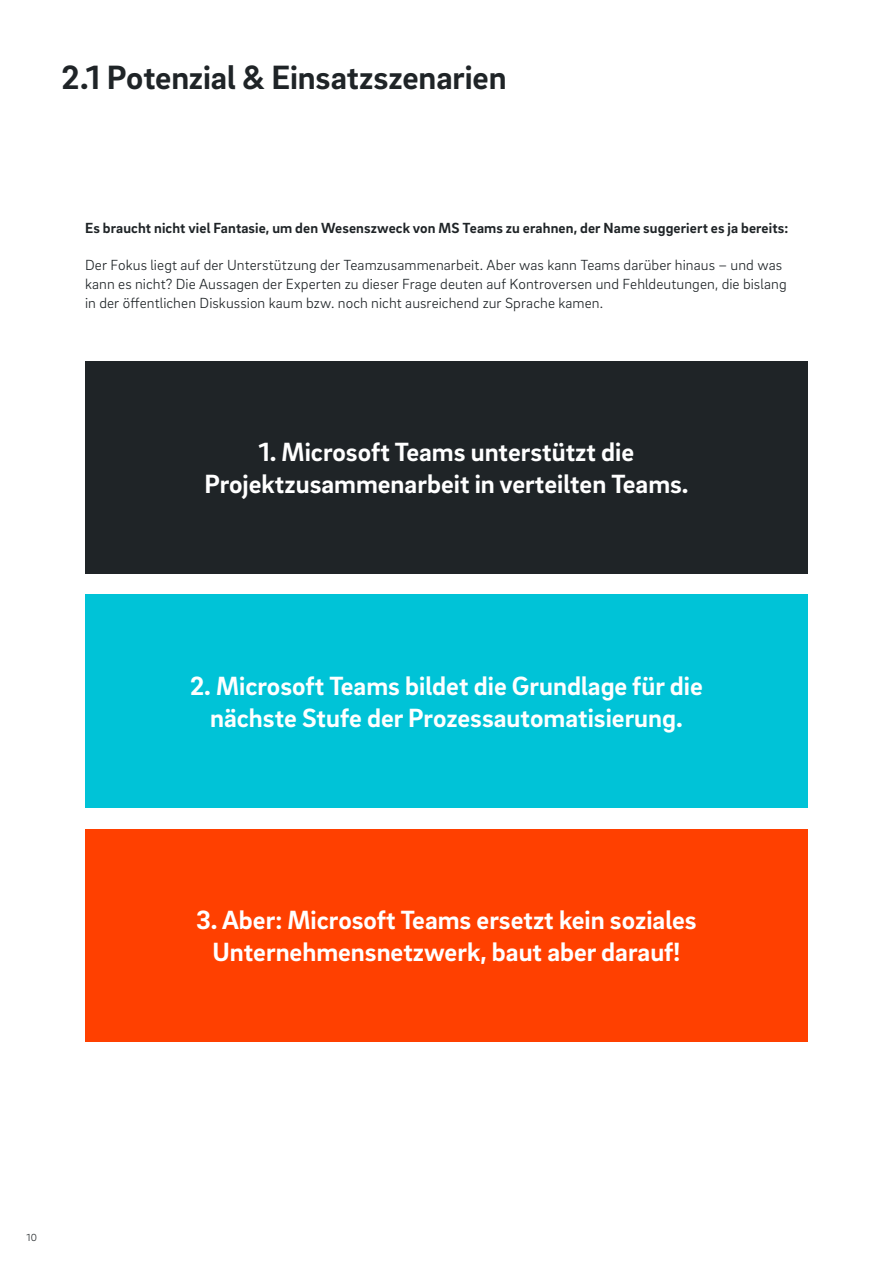
<style>
.page{position:relative;width:893px;height:1263px;background:#fff}
.page>*{position:absolute;margin:0;border:0;box-sizing:border-box;transform-origin:0 0}
.t1{font:700 34.5px "Brix Sans";letter-spacing:-.005em;color:#1f2427}
.t2{font:700 27px/32.4px "Brix Sans";color:#fff;text-align:center}
.t3{font:300 15px/18.8px "Brix Sans";letter-spacing:.005em;color:#1f2427}
.t4{font:700 15px "Brix Sans";letter-spacing:.01em;color:#1f2427}
.t5{font:300 10.5px "Brix Sans";color:#1f2427}
</style>
<div class="page">
<div style="left:85px;top:361px;width:723px;height:212px;background:#1f2427"></div>
<div style="left:85px;top:595px;width:723px;height:213px;background:#00c3d7"></div>
<div style="left:85px;top:829px;width:723px;height:212px;background:#ff4000"></div>
<h1 class="t1" style="left:61px;top:54px;width:447px">2.1 Potenzial &amp; Einsatzszenarien</h1>
<p class="t4" style="left:85px;top:218px;width:705px">Es braucht nicht viel Fantasie, um den Wesenszweck von MS Teams zu erahnen, der Name suggeriert es ja bereits:</p>
<p class="t3" style="left:85px;top:255px;width:703px">Der Fokus liegt auf der Unterstützung der Teamzusammenarbeit. Aber was kann Teams darüber hinaus – und was kann es nicht? Die Aussagen der Experten zu dieser Frage deuten auf Kontroversen und Fehldeutungen, die bislang in der öffentlichen Diskussion kaum bzw. noch nicht ausreichend zur Sprache kamen.</p>
<h2 class="t2" style="left:204px;top:434px;width:486px">1. Microsoft Teams unterstützt die<br>Projektzusammenarbeit in verteilten Teams.</h2>
<h2 class="t2" style="left:190px;top:668px;width:514px">2. Microsoft Teams bildet die Grundlage für die nächste Stufe der Prozessautomatisierung.</h2>
<h2 class="t2" style="left:196px;top:902px;width:502px">3. Aber: Microsoft Teams ersetzt kein soziales<br>Unternehmensnetzwerk, baut aber darauf!</h2>
<p class="t5" style="left:27px;top:1230px;width:12px">10</p>
</div>
